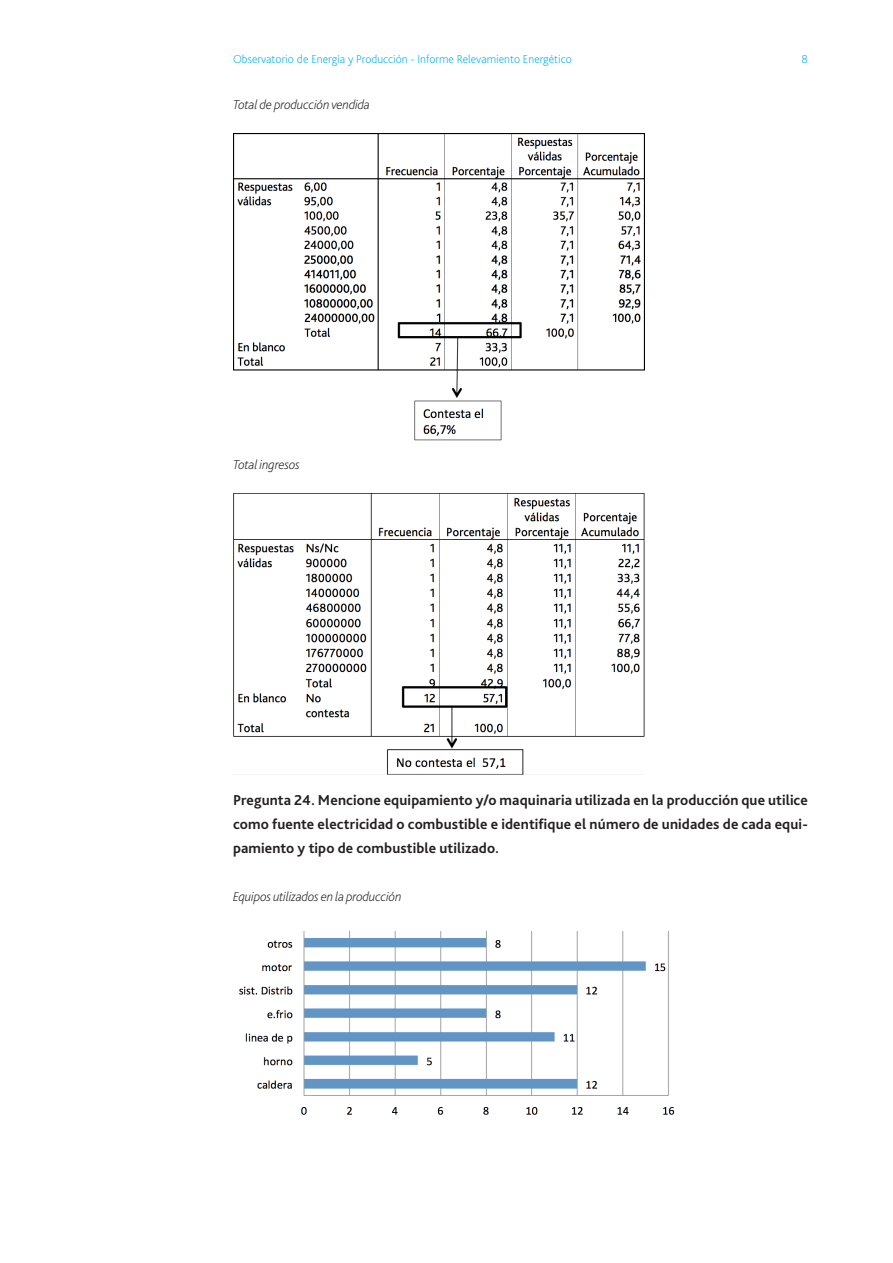
<style>
.page{position:relative;width:893px;height:1263px;background:#fff}
.page>*{position:absolute;margin:0;border:0;box-sizing:border-box;transform-origin:0 0}
.t1{font:700 15px/24px "Bliss Pro";letter-spacing:.01em;color:#231f20;text-align:justify}
.t2{font:italic 200 13.5px "Bliss Pro";letter-spacing:-.015em;color:#231f20}
.t3{font:200 12px "Bliss Pro";color:#00aeef}
</style>
<div class="page">
<img style="left:233px;top:133px;width:412px;height:308px">
<img style="left:233px;top:493px;width:412px;height:281px">
<img style="left:239px;top:931px;width:436px;height:184px">
<p class="t3" style="left:233px;top:51px;width:340px">Observatorio de Energía y Producción - Informe Relevamiento Energético</p>
<p class="t3" style="left:801px;top:51px;width:8px">8</p>
<p class="t2" style="left:233px;top:96px;width:138px">Total de producción vendida</p>
<p class="t2" style="left:233px;top:456px;width:68px">Total ingresos</p>
<p class="t1" style="left:233px;top:788px;width:576px">Pregunta 24. Mencione equipamiento y/o maquinaria utilizada en la producción que utilice como fuente electricidad o combustible e identifique el número de unidades de cada equi&shy;pamiento y tipo de combustible utilizado.</p>
<p class="t2" style="left:233px;top:888px;width:170px">Equipos utilizados en la producción</p>
</div>
